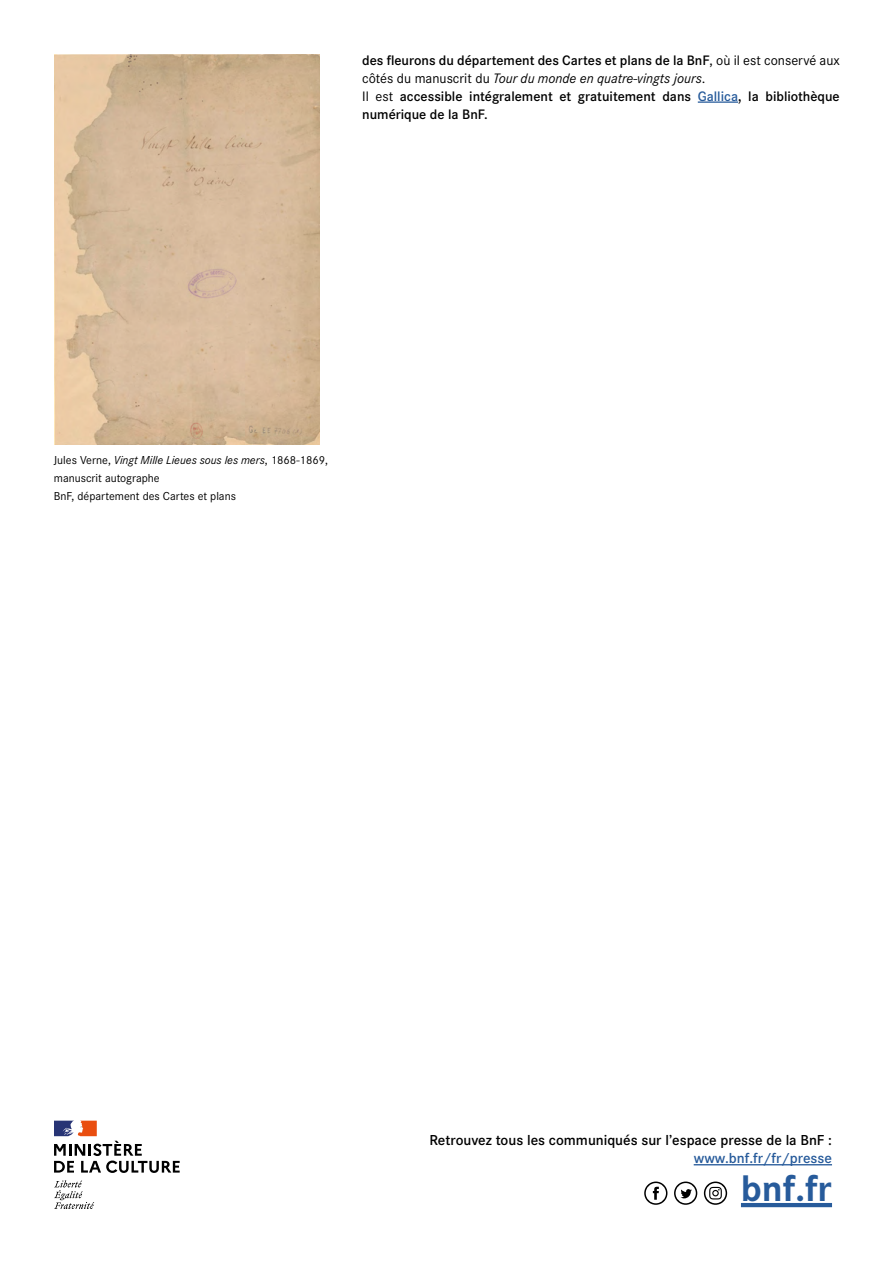
<style>
.page{position:relative;width:893px;height:1263px;background:#fff}
.page>*{position:absolute;margin:0;border:0;box-sizing:border-box;transform-origin:0 0}
.t1{font:700 38.25px "Corporate S";color:#275b9b}
.t2{font:600 15px "Corporate S";color:#000}
.t3{font:600 15px "Corporate S";color:#275b9b}
.t4{font:600 14.25px/18px "Corporate S";color:#000}
.t5{font:12px/18px "Corporate S";color:#000}
.s1{font-weight:400}
.s2{font-weight:400;font-style:italic}
.s3{color:#275b9b}
.s4{font-style:italic}
</style>
<div class="page">
<hr style="left:698px;top:101px;width:40px;height:2px;background:#275b9b">
<hr style="left:694px;top:1164px;width:138px;height:1px;background:#275b9b">
<hr style="left:741px;top:1203px;width:91px;height:4px;background:#275b9b">
<img style="left:54px;top:54px;width:265px;height:391px">
<svg style="left:54px;top:1121px;width:126px;height:52px"></svg>
<svg style="left:54px;top:1180px;width:40px;height:29px"></svg>
<svg style="left:674px;top:1181px;width:23px;height:24px"></svg>
<svg style="left:644px;top:1181px;width:23px;height:24px"></svg>
<svg style="left:704px;top:1181px;width:23px;height:24px"></svg>
<p class="t4" style="left:362px;top:51px;width:479px">des feurons du département des Cartes et plans de la BnF<span class="s1">, où il est conservé aux côtés du manuscrit du</span> <span class="s2">Tour du monde en quatre-vingts jours</span><span class="s1">.<br>Il est</span> accessible intégralement et gratuitement dans <span class="s3">Gallica</span>, la bibliothèque numérique de la BnF.</p>
<p class="t5" style="left:54px;top:451px;width:276px">Jules Verne, <span class="s4">Vingt Mille Lieues sous les mers</span>, 1868-1869, manuscrit autographe<br>BnF, département des Cartes et plans</p>
<p class="t2" style="left:429px;top:1132px;width:404px">Retrouvez tous les communiqués sur l’espace presse de la BnF :</p>
<h5 class="t3" style="left:694px;top:1150px;width:140px">www.bnf.fr/fr/presse</h5>
<p class="t1" style="left:741px;top:1166px;width:93px">bnf.fr</p>
</div>
